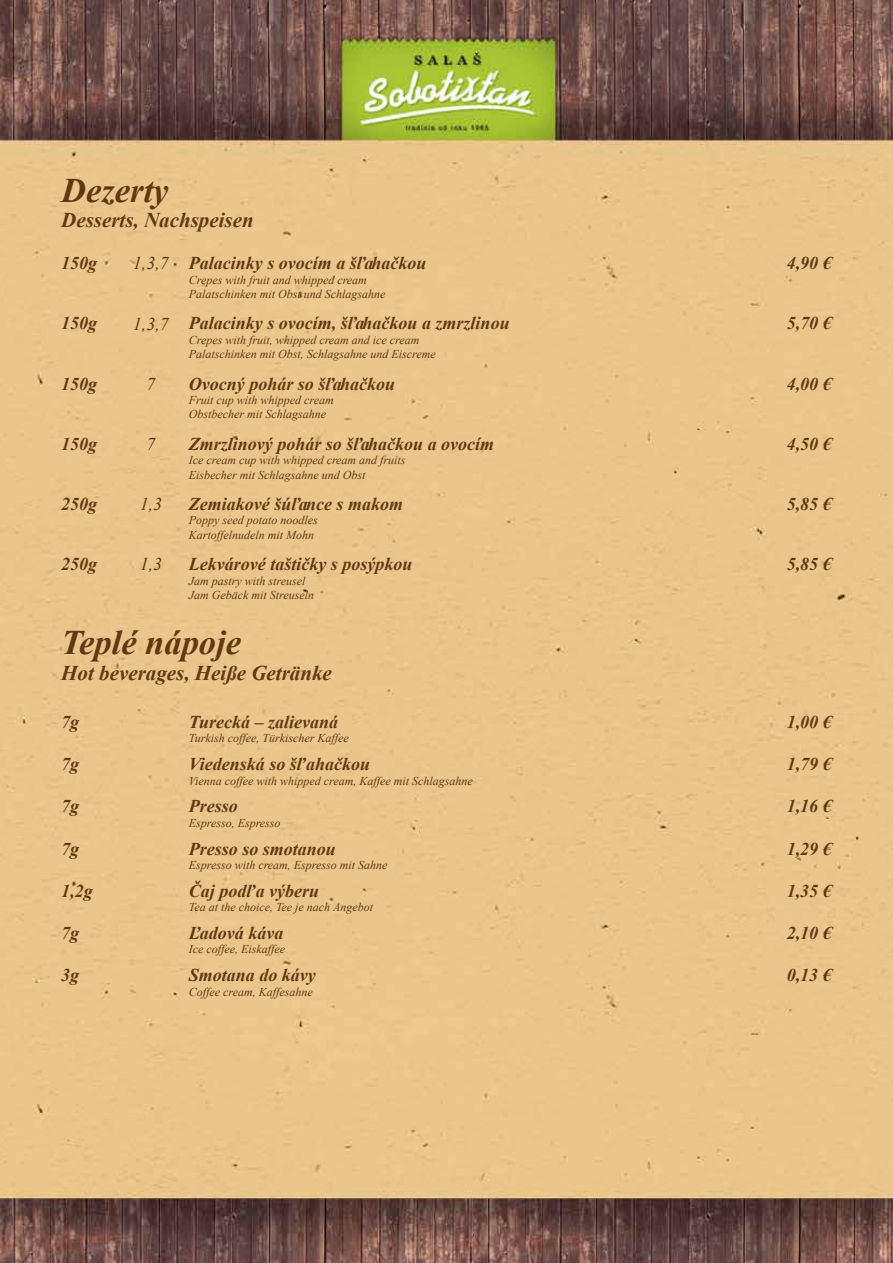
<style>
.page{position:relative;width:893px;height:1263px;background:#fff}
.page>*{position:absolute;margin:0;border:0;box-sizing:border-box;transform-origin:0 0}
.t1{font:italic 700 34.5px "Times New Roman";color:#603913}
.t2{font:italic 700 21px "Times New Roman";color:#603913}
.t3{font:italic 700 18px "Times New Roman";color:#603913}
.t4{font:italic 18px "Times New Roman";color:#603913}
.t5{font:italic 12px/14.4px "Times New Roman";color:#603913}
.s1{font-weight:400}
</style>
<div class="page">
<img style="left:0;top:0;width:893px;height:1263px">
<h1 class="t1" style="left:61px;top:166px;width:109px">Dezerty</h1>
<h2 class="t2" style="left:61px;top:205px;width:194px">Desserts, Nachspeisen</h2>
<h3 class="t3" style="left:61px;top:251px;width:37px">150g</h3>
<h3 class="t3" style="left:133px;top:251px;width:295px"><span class="s1">1,3,7</span> Palacinky s ovocím a šľahačkou</h3>
<p class="t5" style="left:189px;top:272px;width:198px">Crepes with fruit and whipped cream<br>Palatschinken mit Obst und Schlagsahne</p>
<h3 class="t3" style="left:61px;top:311px;width:37px">150g</h3>
<h3 class="t3" style="left:133px;top:311px;width:378px"><span class="s1">1,3,7</span> Palacinky s ovocím, šľahačkou a zmrzlinou</h3>
<p class="t5" style="left:189px;top:332px;width:248px">Crepes with fruit, whipped cream and ice cream<br>Palatschinken mit Obst, Schlagsahne und Eiscreme</p>
<h3 class="t3" style="left:61px;top:371px;width:37px">150g</h3>
<h3 class="t4" style="left:146px;top:371px;width:10px">7</h3>
<h3 class="t3" style="left:189px;top:371px;width:208px">Ovocný pohár so šľahačkou</h3>
<p class="t5" style="left:189px;top:392px;width:146px">Fruit cup with whipped cream<br>Obstbecher mit Schlagsahne</p>
<h3 class="t3" style="left:61px;top:431px;width:37px">150g</h3>
<h3 class="t4" style="left:146px;top:432px;width:10px">7</h3>
<h3 class="t3" style="left:189px;top:431px;width:307px">Zmrzlinový pohár so šľahačkou a ovocím</h3>
<p class="t5" style="left:189px;top:453px;width:218px">Ice cream cup with whipped cream and fruits<br>Eisbecher mit Schlagsahne und Obst</p>
<h3 class="t3" style="left:61px;top:491px;width:37px">250g</h3>
<h3 class="t4" style="left:140px;top:492px;width:24px">1,3</h3>
<h3 class="t3" style="left:189px;top:491px;width:216px">Zemiakové šúľance s makom</h3>
<p class="t5" style="left:189px;top:513px;width:130px">Poppy seed potato noodles<br>Kartoffelnudeln mit Mohn</p>
<h3 class="t3" style="left:61px;top:552px;width:37px">250g</h3>
<h3 class="t4" style="left:140px;top:552px;width:24px">1,3</h3>
<h3 class="t3" style="left:189px;top:552px;width:225px">Lekvárové taštičky s posýpkou</h3>
<p class="t5" style="left:189px;top:573px;width:127px">Jam pastry with streusel<br>Jam Gebäck mit Streuseln</p>
<h1 class="t1" style="left:61px;top:619px;width:181px">Teplé nápoje</h1>
<h2 class="t2" style="left:61px;top:658px;width:272px">Hot beverages, Heiße Getränke</h2>
<h3 class="t3" style="left:61px;top:709px;width:19px">7g</h3>
<h3 class="t3" style="left:189px;top:709px;width:151px">Turecká – zalievaná</h3>
<p class="t5" style="left:189px;top:731px;width:161px">Turkish coffee, Türkischer Kaffee</p>
<h3 class="t3" style="left:61px;top:752px;width:19px">7g</h3>
<h3 class="t3" style="left:189px;top:752px;width:183px">Viedenská so šľahačkou</h3>
<p class="t5" style="left:189px;top:773px;width:285px">Vienna coffee with whipped cream, Kaffee mit Schlagsahne</p>
<h3 class="t3" style="left:61px;top:794px;width:19px">7g</h3>
<h3 class="t3" style="left:189px;top:794px;width:50px">Presso</h3>
<p class="t5" style="left:189px;top:815px;width:93px">Espresso, Espresso</p>
<h3 class="t3" style="left:61px;top:836px;width:19px">7g</h3>
<h3 class="t3" style="left:189px;top:836px;width:149px">Presso so smotanou</h3>
<p class="t5" style="left:189px;top:857px;width:200px">Espresso with cream, Espresso mit Sahne</p>
<h3 class="t3" style="left:61px;top:878px;width:33px">1,2g</h3>
<h3 class="t3" style="left:189px;top:878px;width:132px">Čaj podľa výberu</h3>
<p class="t5" style="left:189px;top:900px;width:186px">Tea at the choice, Tee je nach Angebot</p>
<h3 class="t3" style="left:61px;top:920px;width:19px">7g</h3>
<h3 class="t3" style="left:189px;top:920px;width:96px">Ľadová káva</h3>
<p class="t5" style="left:189px;top:942px;width:98px">Ice coffee, Eiskaffee</p>
<h3 class="t3" style="left:61px;top:963px;width:19px">3g</h3>
<h3 class="t3" style="left:189px;top:963px;width:129px">Smotana do kávy</h3>
<p class="t5" style="left:189px;top:984px;width:125px">Coffee cream, Kaffesahne</p>
<h3 class="t3" style="left:787px;top:251px;width:46px">4,90 €</h3>
<h3 class="t3" style="left:787px;top:311px;width:46px">5,70 €</h3>
<h3 class="t3" style="left:787px;top:371px;width:46px">4,00 €</h3>
<h3 class="t3" style="left:787px;top:431px;width:46px">4,50 €</h3>
<h3 class="t3" style="left:787px;top:491px;width:46px">5,85 €</h3>
<h3 class="t3" style="left:787px;top:552px;width:46px">5,85 €</h3>
<h3 class="t3" style="left:787px;top:709px;width:46px">1,00 €</h3>
<h3 class="t3" style="left:787px;top:752px;width:46px">1,79 €</h3>
<h3 class="t3" style="left:787px;top:794px;width:46px">1,16 €</h3>
<h3 class="t3" style="left:787px;top:836px;width:46px">1,29 €</h3>
<h3 class="t3" style="left:787px;top:878px;width:46px">1,35 €</h3>
<h3 class="t3" style="left:787px;top:920px;width:46px">2,10 €</h3>
<h3 class="t3" style="left:787px;top:963px;width:46px">0,13 €</h3>
</div>
